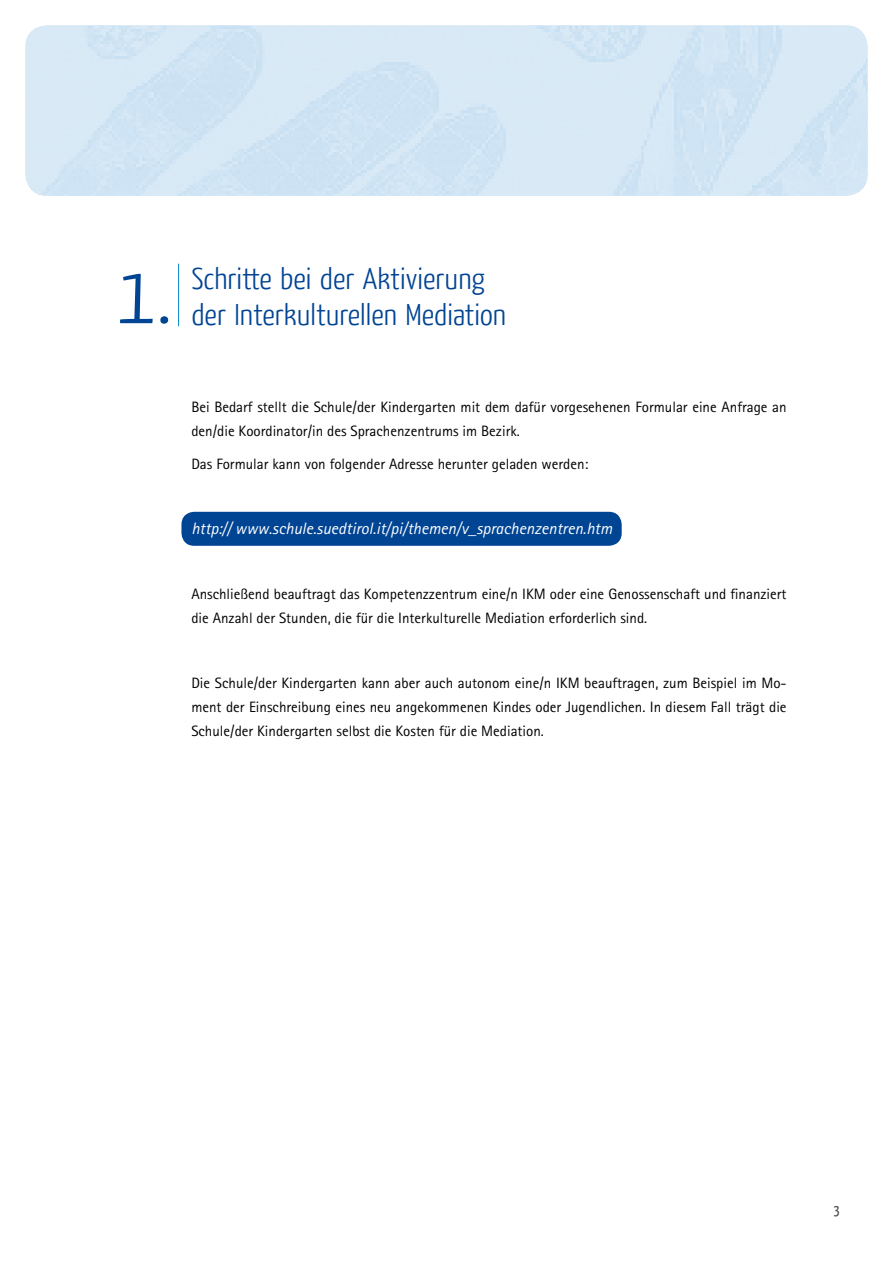
<style>
.page{position:relative;width:893px;height:1263px;background:#fff}
.page>*{position:absolute;margin:0;border:0;box-sizing:border-box;transform-origin:0 0}
.t1{font:300 82.2px "Yanone Kaffeesatz";color:#004494;scale:1.1 1}
.t2{font:300 30px/36px "Yanone Kaffeesatz";color:#004494;scale:1.1 1}
.t3{font:italic 16.5px "Rotis Sans Serif";color:#fff}
.t4{font:15px/24px "Rotis Sans Serif";color:#000}
.t5{font:15px "Yanone Kaffeesatz";color:#4b4b4d}
</style>
<div class="page">
<div style="left:181px;top:512px;width:441px;height:34px;background:#004494;border-radius:13px"></div>
<hr style="left:178px;top:264px;width:1px;height:62px;background:#0086cb">
<img style="left:26px;top:26px;width:841px;height:170px">
<h1 class="t1" style="left:117px;top:243px;width:52px">1.</h1>
<h2 class="t2" style="left:191px;top:259px;width:287px">Schritte bei der Aktivierung der Interkulturellen Mediation</h2>
<p class="t4" style="left:191px;top:395px;width:597px">Bei Bedarf stellt die Schule/der Kindergarten mit dem dafür vorgesehenen Formular eine Anfrage an den/die Koordinator/in des Sprachenzentrums im Bezirk.</p>
<p class="t4" style="left:191px;top:452px;width:399px">Das Formular kann von folgender Adresse herunter geladen werden:</p>
<p class="t3" style="left:191px;top:518px;width:422px">http:// www.schule.suedtirol.it/pi/themen/v_sprachenzentren.htm</p>
<p class="t4" style="left:191px;top:582px;width:597px">Anschließend beauftragt das Kompetenzzentrum eine/n IKM oder eine Genossenschaft und finanziert die Anzahl der Stunden, die für die Interkulturelle Mediation erforderlich sind.</p>
<p class="t4" style="left:191px;top:671px;width:597px;text-align:justify">Die Schule/der Kindergarten kann aber auch autonom eine/n IKM beauftragen, zum Beispiel im Mo&shy;ment der Einschreibung eines neu angekommenen Kindes oder Jugendlichen. In diesem Fall trägt die Schule/der Kindergarten selbst die Kosten für die Mediation.</p>
<p class="t5" style="left:833px;top:1200px;width:8px">3</p>
</div>
